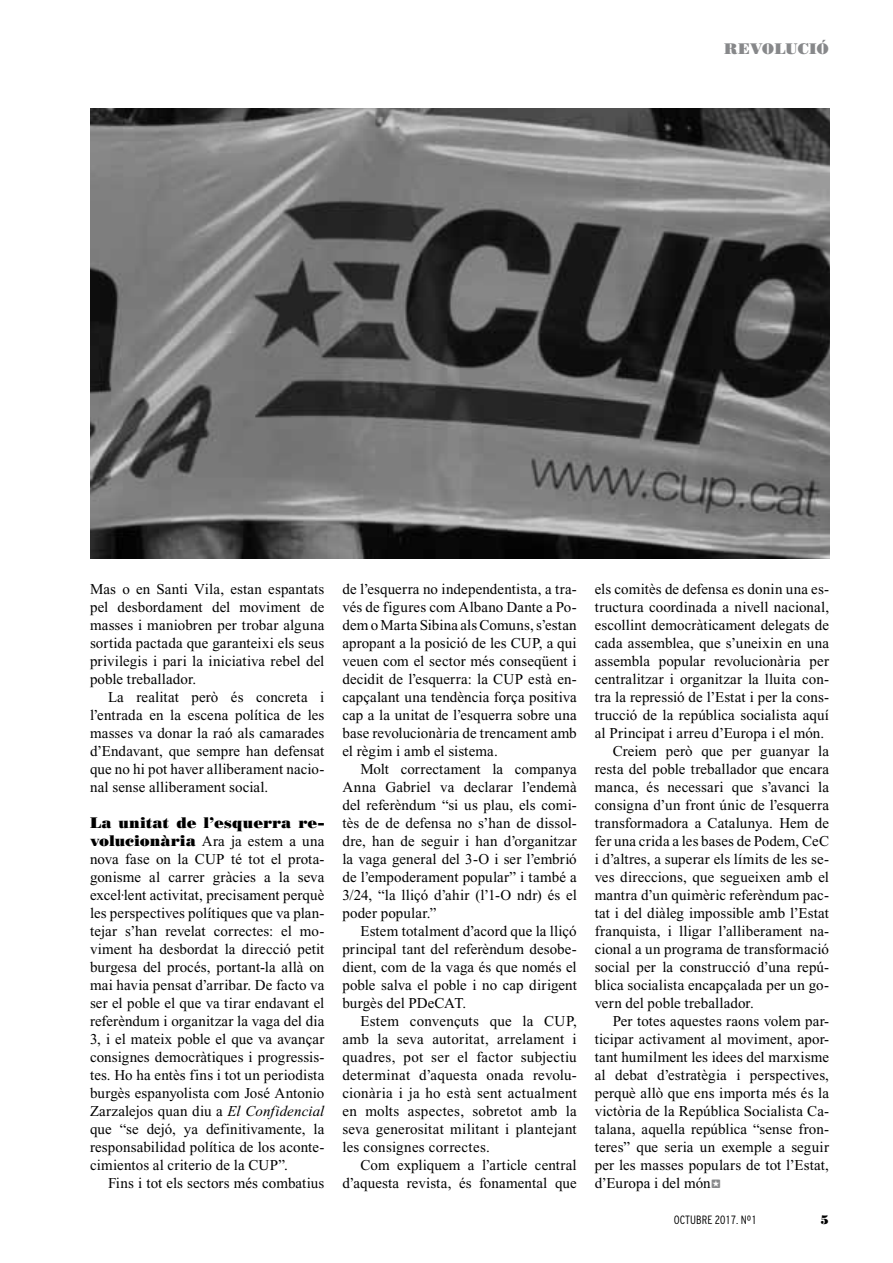
<style>
.page{position:relative;width:893px;height:1263px;background:#fff}
.page>*{position:absolute;margin:0;border:0;box-sizing:border-box;transform-origin:0 0}
.t1{font:15px/18px "Times New Roman";letter-spacing:.005em;color:#000;text-align:justify}
.t2{font:15px "Cg Poster Bodoni";letter-spacing:.005em;color:#000}
.t3{font:15px "Cg Poster Bodoni";color:#87888a}
.t4{font:300 condensed 12px "Civica 03";color:#000}
.t5{font:12px "Cg Poster Bodoni";color:#000}
.s1{font-family:"Cg Poster Bodoni"}
.s2{font-style:italic}
</style>
<div class="page">
<img style="left:90px;top:108px;width:739px;height:450px">
<p class="t3" style="left:724px;top:40px;width:106px">REVOLUCIÓ</p>
<p class="t1" style="left:90px;top:580px;width:236px">Mas o en Santi Vila, estan espantats pel desbordament del moviment de masses i maniobren per trobar alguna sortida pactada que garanteixi els seus privilegis i pari la iniciativa rebel del poble treballador.</p>
<p class="t1" style="left:90px;top:688px;width:236px;text-indent:18px">La realitat però és concreta i l’entrada en la escena política de les masses va donar la raó als camarades d’Endavant, que sempre han defensat que no hi pot haver alliberament nacio&shy;nal sense alliberament social.</p>
<p class="t2" style="left:90px;top:814px;width:236px">La unitat de l’esquerra re-</p>
<p class="t1" style="left:90px;top:832px;width:236px"><span class="s1">volucionària</span> Ara ja estem a una nova fase on la CUP té tot el prota&shy;gonisme al carrer gràcies a la seva excel·lent activitat, precisament perquè les perspectives polítiques que va plan&shy;tejar s’han revelat correctes: el mo&shy;viment ha desbordat la direcció petit burgesa del procés, portant-la allà on mai havia pensat d’arribar. De facto va ser el poble el que va tirar endavant el referèndum i organitzar la vaga del dia 3, i el mateix poble el que va avançar consignes democràtiques i progressis&shy;tes. Ho ha entès fins i tot un periodista burgès espanyolista com José Antonio Zarzalejos quan diu a <span class="s2">El Confidencial </span>que “se dejó, ya definitivamente, la responsabilidad política de los aconte&shy;cimientos al criterio de la CUP”.</p>
<p class="t1" style="left:108px;top:1174px;width:218px">Fins i tot els sectors més combatius</p>
<p class="t1" style="left:342px;top:580px;width:236px">de l’esquerra no independentista, a tra&shy;vés de figures com Albano Dante a Po&shy;dem o Marta Sibina als Comuns, s’estan apropant a la posició de les CUP, a qui veuen com el sector més conseqüent i decidit de l’esquerra: la CUP està en&shy;capçalant una tendència força positiva cap a la unitat de l’esquerra sobre una base revolucionària de trencament amb el règim i amb el sistema.</p>
<p class="t1" style="left:342px;top:760px;width:236px;text-indent:18px">Molt correctament la companya Anna Gabriel va declarar l’endemà del referèndum “si us plau, els comi&shy;tès de de defensa no s’han de dissol&shy;dre, han de seguir i han d’organitzar la vaga general del 3-O i ser l’embrió de l’empoderament popular” i també a 3/24, “la lliçó d’ahir (l’1-O ndr) és el poder popular.”</p>
<p class="t1" style="left:342px;top:922px;width:236px;text-indent:18px">Estem totalment d’acord que la lliçó principal tant del referèndum desobe&shy;dient, com de la vaga és que només el poble salva el poble i no cap dirigent burgès del PDeCAT.</p>
<p class="t1" style="left:342px;top:1012px;width:236px;text-indent:18px">Estem convençuts que la CUP, amb la seva autoritat, arrelament i quadres, pot ser el factor subjectiu determinat d’aquesta onada revolu&shy;cionària i ja ho està sent actualment en molts aspectes, sobretot amb la seva generositat militant i plantejant les consignes correctes.</p>
<p class="t1" style="left:342px;top:1156px;width:236px;text-align:right">Com expliquem a l’article central d’aquesta revista, és fonamental que</p>
<p class="t1" style="left:595px;top:580px;width:236px">els comitès de defensa es donin una es-</p>
<p class="t1" style="left:595px;top:598px;width:236px">tructura coordinada a nivell nacional,</p>
<p class="t1" style="left:595px;top:616px;width:236px">escollint democràticament delegats de</p>
<p class="t1" style="left:595px;top:634px;width:236px">cada assemblea, que s’uneixin en una</p>
<p class="t1" style="left:595px;top:652px;width:236px">assembla popular revolucionària per</p>
<p class="t1" style="left:595px;top:670px;width:236px">centralitzar i organitzar la lluita con-</p>
<p class="t1" style="left:595px;top:688px;width:236px">tra la repressió de l’Estat i per la cons-</p>
<p class="t1" style="left:595px;top:706px;width:236px">trucció de la república socialista aquí</p>
<p class="t1" style="left:595px;top:724px;width:231px">al Principat i arreu d’Europa i el món.</p>
<p class="t1" style="left:613px;top:742px;width:218px">Creiem però que per guanyar la</p>
<p class="t1" style="left:595px;top:760px;width:236px">resta del poble treballador que encara</p>
<p class="t1" style="left:595px;top:778px;width:236px">manca, és necessari que s’avanci la</p>
<p class="t1" style="left:595px;top:796px;width:236px">consigna d’un front únic de l’esquerra</p>
<p class="t1" style="left:595px;top:814px;width:236px">transformadora a Catalunya. Hem de</p>
<p class="t1" style="left:595px;top:832px;width:236px">fer una crida a les bases de Podem, CeC</p>
<p class="t1" style="left:595px;top:850px;width:236px">i d’altres, a superar els límits de les se-</p>
<p class="t1" style="left:595px;top:868px;width:236px">ves direccions, que segueixen amb el</p>
<p class="t1" style="left:595px;top:886px;width:236px">mantra d’un quimèric referèndum pac-</p>
<p class="t1" style="left:595px;top:904px;width:236px">tat i del diàleg impossible amb l’Estat</p>
<p class="t1" style="left:595px;top:922px;width:236px">franquista, i lligar l’alliberament na-</p>
<p class="t1" style="left:595px;top:940px;width:236px">cional a un programa de transformació</p>
<p class="t1" style="left:595px;top:958px;width:236px">social per la construcció d’una repú-</p>
<p class="t1" style="left:595px;top:976px;width:236px">blica socialista encapçalada per un go-</p>
<p class="t1" style="left:595px;top:994px;width:161px">vern del poble treballador.</p>
<p class="t1" style="left:613px;top:1012px;width:218px">Per totes aquestes raons volem par-</p>
<p class="t1" style="left:595px;top:1030px;width:236px">ticipar activament al moviment, apor-</p>
<p class="t1" style="left:595px;top:1048px;width:236px">tant humilment les idees del marxisme</p>
<p class="t1" style="left:595px;top:1066px;width:236px">al debat d’estratègia i perspectives,</p>
<p class="t1" style="left:595px;top:1084px;width:236px">perquè allò que ens importa més és la</p>
<p class="t1" style="left:595px;top:1102px;width:236px">victòria de la República Socialista Ca-</p>
<p class="t1" style="left:595px;top:1120px;width:236px">talana, aquella república “sense fron-</p>
<p class="t1" style="left:595px;top:1138px;width:236px">teres” que seria un exemple a seguir</p>
<p class="t1" style="left:595px;top:1156px;width:236px">per les masses populars de tot l’Estat,</p>
<p class="t1" style="left:595px;top:1174px;width:117px">d’Europa i del món</p>
<p class="t4" style="left:674px;top:1213px;width:84px">OCTUBRE 2017. Nº1</p>
<p class="t5" style="left:821px;top:1212px;width:10px">5</p>
</div>
